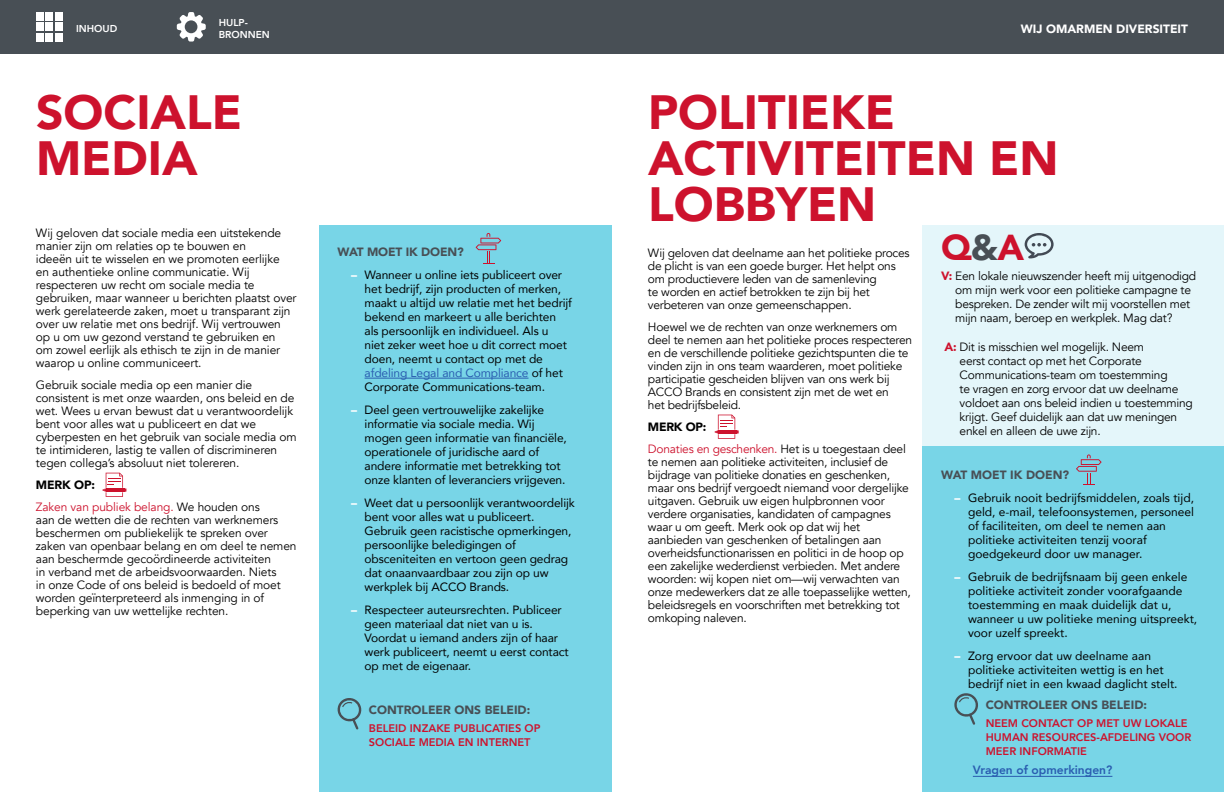
<style>
.page{position:relative;width:1224px;height:792px;background:#fff}
.page>*{position:absolute;margin:0;border:0;box-sizing:border-box;transform-origin:0 0}
.t1{font:900 48px/46px "Avenir";color:#cd122d}
.t2{font:900 36px "Avenir";color:#cd122d}
.t3{font:12px/13px "Avenir";letter-spacing:-.02em;color:#000}
.t4{font:12px/14px "Avenir";letter-spacing:-.01em;color:#000}
.t5{font:12px/22px "Avenir";letter-spacing:-.02em;color:#cd122d}
.t6{font:900 12px "Avenir";color:#484f55}
.t7{font:900 12px "Avenir";color:#fff}
.t8{font:800 12px "Avenir";color:#2a5db0}
.t9{font:800 11px/14px "Avenir";color:#cd122d}
.t10{font:800 10px/12px "Avenir";color:#fff}
.s1{font-weight:900;color:#000}
.s2{color:#000}
.s3{font-weight:900;color:#fff}
.s4{color:#2a5db0}
.s5{color:#484f55}
.s6{font-weight:900;color:#cd122d}
</style>
<div class="page">
<div style="left:0;top:0;width:1224px;height:54px;background:#484f55"></div>
<div style="left:36px;top:12px;width:8px;height:8px;background:#fff"></div>
<div style="left:36px;top:23px;width:8px;height:8px;background:#fff"></div>
<div style="left:36px;top:33px;width:8px;height:8px;background:#fff"></div>
<div style="left:46px;top:12px;width:7px;height:9px;background:#fff"></div>
<div style="left:46px;top:23px;width:7px;height:8px;background:#fff"></div>
<div style="left:46px;top:33px;width:7px;height:9px;background:#fff"></div>
<div style="left:55px;top:12px;width:8px;height:8px;background:#fff"></div>
<div style="left:55px;top:23px;width:8px;height:8px;background:#fff"></div>
<div style="left:55px;top:33px;width:8px;height:8px;background:#fff"></div>
<svg style="left:177px;top:12px;width:29px;height:30px"></svg>
<div style="left:922px;top:225px;width:302px;height:567px;background:#78d5e7"></div>
<hr style="left:973px;top:776px;width:139px;height:1px;background:#2a5db0">
<div style="left:320px;top:225px;width:292px;height:567px;background:#78d5e7"></div>
<div style="left:922px;top:225px;width:302px;height:221px;background:#e4f6fa"></div>
<svg style="left:337px;top:698px;width:25px;height:31px"></svg>
<svg style="left:954px;top:693px;width:24px;height:32px"></svg>
<svg style="left:1025px;top:233px;width:29px;height:25px"></svg>
<hr style="left:365px;top:378px;width:164px;height:1px;background:#2a5db0">
<svg style="left:1076px;top:454px;width:26px;height:31px"></svg>
<svg style="left:476px;top:233px;width:25px;height:31px"></svg>
<svg style="left:102px;top:473px;width:24px;height:24px"></svg>
<svg style="left:714px;top:415px;width:25px;height:24px"></svg>
<p class="t10" style="left:219px;top:16px;width:53px">HULP-<br>BRONNEN</p>
<p class="t10" style="left:76px;top:22px;width:43px">INHOUD</p>
<p class="t7" style="left:1021px;top:19px;width:169px">WIJ OMARMEN DIVERSITEIT</p>
<p class="t7" style="left:1125px;top:19px;width:64px">TITEL HIER</p>
<h1 class="t1" style="left:36px;top:88px;width:208px">SOCIALE<br>MEDIA</h1>
<h1 class="t1" style="left:648px;top:88px;width:412px">POLITIEKE<br>ACTIVITEITEN EN<br>LOBBYEN</h1>
<p class="t3" style="left:36px;top:227px;width:262px">Wij geloven dat sociale media een uitstekende manier zijn om relaties op te bouwen en<br>ideeën uit te wisselen en we promoten eerlijke<br>en authentieke online communicatie. Wij respecteren uw recht om sociale media te gebruiken, maar wanneer u berichten plaatst over werk gerelateerde zaken, moet u transparant zijn over uw relatie met ons bedrijf. Wij vertrouwen op u om uw gezond verstand te gebruiken en<br>om zowel eerlijk als ethisch te zijn in de manier waarop u online communiceert.</p>
<p class="t3" style="left:36px;top:379px;width:262px">Gebruik sociale media op een manier die consistent is met onze waarden, ons beleid en de wet. Wees u ervan bewust dat u verantwoordelijk bent voor alles wat u publiceert en dat we cyberpesten en het gebruik van sociale media om te intimideren, lastig te vallen of discrimineren tegen collega’s absoluut niet tolereren.</p>
<p class="t5" style="left:36px;top:474px;width:225px"><span class="s1">MERK OP:<br></span>Zaken van publiek belang. <span class="s2">We houden ons</span></p>
<p class="t3" style="left:36px;top:514px;width:262px">aan de wetten die de rechten van werknemers beschermen om publiekelijk te spreken over zaken van openbaar belang en om deel te nemen aan beschermde gecoördineerde activiteiten<br>in verband met de arbeidsvoorwaarden. Niets<br>in onze Code of ons beleid is bedoeld of moet worden geïnterpreteerd als inmenging in of beperking van uw wettelijke rechten.</p>
<p class="t6" style="left:338px;top:241px;width:128px">WAT MOET IK DOEN?</p>
<p class="t4" style="left:365px;top:267px;width:209px;text-indent:-14px"><span class="s3">–</span> Wanneer u online iets publiceert over het bedrijf, zijn producten of merken, maakt u altijd uw relatie met het bedrijf bekend en markeert u alle berichten als persoonlijk en individueel. Als u<br>niet zeker weet hoe u dit correct moet doen, neemt u contact op met de <span class="s4">afdeling Legal and Compliance</span> of het Corporate Communications-team.</p>
<p class="t4" style="left:365px;top:403px;width:204px;text-indent:-14px"><span class="s3">–</span> Deel geen vertrouwelijke zakelijke informatie via sociale media. Wij mogen geen informatie van financiële, operationele of juridische aard of andere informatie met betrekking tot onze klanten of leveranciers vrijgeven.</p>
<p class="t4" style="left:365px;top:496px;width:212px;text-indent:-14px"><span class="s3">–</span> Weet dat u persoonlijk verantwoordelijk bent voor alles wat u publiceert.<br>Gebruik geen racistische opmerkingen, persoonlijke beledigingen of obsceniteiten en vertoon geen gedrag dat onaanvaardbaar zou zijn op uw werkplek bij ACCO Brands.</p>
<p class="t4" style="left:365px;top:603px;width:206px;text-indent:-14px"><span class="s3">–</span> Respecteer auteursrechten. Publiceer geen materiaal dat niet van u is.<br>Voordat u iemand anders zijn of haar werk publiceert, neemt u eerst contact op met de eigenaar.</p>
<p class="t6" style="left:369px;top:699px;width:163px">CONTROLEER ONS BELEID:</p>
<p class="t9" style="left:369px;top:721px;width:173px">BELEID INZAKE PUBLICATIES OP<br>SOCIALE MEDIA EN INTERNET</p>
<p class="t3" style="left:648px;top:246px;width:263px">Wij geloven dat deelname aan het politieke proces de plicht is van een goede burger. Het helpt ons om productievere leden van de samenleving<br>te worden en actief betrokken te zijn bij het verbeteren van onze gemeenschappen.</p>
<p class="t3" style="left:648px;top:320px;width:266px">Hoewel we de rechten van onze werknemers om deel te nemen aan het politieke proces respecteren en de verschillende politieke gezichtspunten die te vinden zijn in ons team waarderen, moet politieke participatie gescheiden blijven van ons werk bij ACCO Brands en consistent zijn met de wet en<br>het bedrijfsbeleid.</p>
<p class="t5" style="left:648px;top:416px;width:259px"><span class="s1">MERK OP:<br></span>Donaties en geschenken. <span class="s2">Het is u toegestaan deel</span></p>
<p class="t3" style="left:648px;top:455px;width:264px">te nemen aan politieke activiteiten, inclusief de bijdrage van politieke donaties en geschenken, maar ons bedrijf vergoedt niemand voor dergelijke uitgaven. Gebruik uw eigen hulpbronnen voor verdere organisaties, kandidaten of campagnes waar u om geeft. Merk ook op dat wij het aanbieden van geschenken of betalingen aan overheidsfunctionarissen en politici in de hoop op een zakelijke wederdienst verbieden. Met andere woorden: wij kopen niet om—wij verwachten van onze medewerkers dat ze alle toepasselijke wetten, beleidsregels en voorschriften met betrekking tot omkoping naleven.</p>
<h2 class="t2" style="left:941px;top:217px;width:85px">Q<span class="s5">&amp;</span>A</h2>
<p class="t3" style="left:955px;top:269px;width:242px;line-height:14px;text-indent:-14px"><span class="s6">V:</span> Een lokale nieuwszender heeft mij uitgenodigd om mijn werk voor een politieke campagne te bespreken. De zender wilt mij voorstellen met mijn naam, beroep en werkplek. Mag dat?</p>
<p class="t3" style="left:960px;top:340px;width:235px;line-height:14px;text-indent:-15px"><span class="s6">A:</span> Dit is misschien wel mogelijk. Neem<br>eerst contact op met het Corporate Communications-team om toestemming<br>te vragen en zorg ervoor dat uw deelname voldoet aan ons beleid indien u toestemming krijgt. Geef duidelijk aan dat uw meningen enkel en alleen de uwe zijn.</p>
<p class="t6" style="left:941px;top:465px;width:130px">WAT MOET IK DOEN?</p>
<p class="t4" style="left:968px;top:491px;width:228px;text-indent:-14px"><span class="s3">–</span> Gebruik nooit bedrijfsmiddelen, zoals tijd, geld, e-mail, telefoonsystemen, personeel of faciliteiten, om deel te nemen aan politieke activiteiten tenzij vooraf goedgekeurd door uw manager.</p>
<p class="t4" style="left:968px;top:570px;width:231px;text-indent:-14px"><span class="s3">–</span> Gebruik de bedrijfsnaam bij geen enkele politieke activiteit zonder voorafgaande toestemming en maak duidelijk dat u, wanneer u uw politieke mening uitspreekt, voor uzelf spreekt.</p>
<p class="t4" style="left:968px;top:649px;width:211px;text-indent:-14px"><span class="s3">–</span> Zorg ervoor dat uw deelname aan politieke activiteiten wettig is en het bedrijf niet in een kwaad daglicht stelt.</p>
<p class="t6" style="left:986px;top:694px;width:163px">CONTROLEER ONS BELEID:</p>
<p class="t9" style="left:986px;top:717px;width:207px">NEEM CONTACT OP MET UW LOKALE<br>HUMAN RESOURCES-AFDELING VOOR<br>MEER INFORMATIE</p>
<p class="t8" style="left:973px;top:761px;width:141px">Vragen of opmerkingen?</p>
</div>
